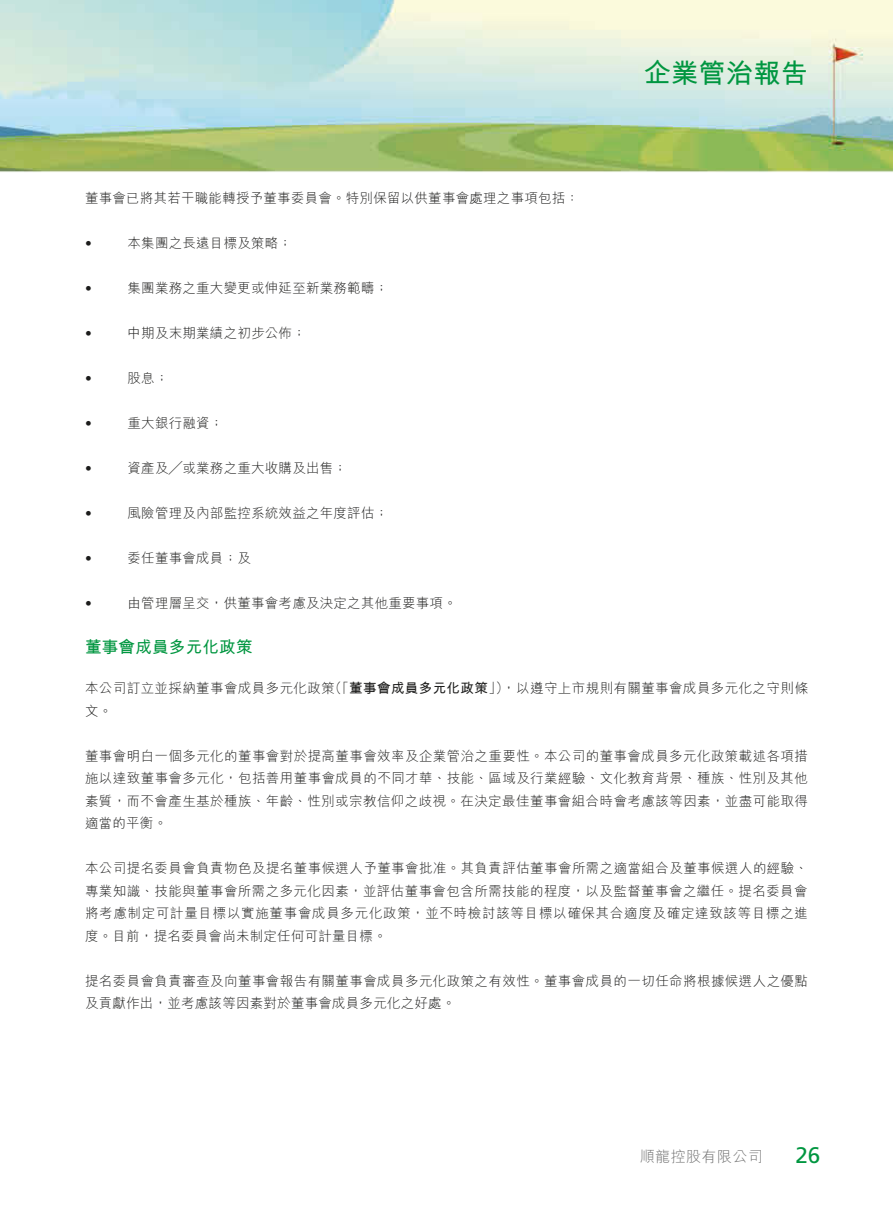
<style>
.page{position:relative;width:893px;height:1212px;background:#fff}
.page>*{position:absolute;margin:0;border:0;box-sizing:border-box;transform-origin:0 0}
.t1{font:700 27px "M Hei HK";letter-spacing:.015em;color:#009640}
.t2{font:22.5px "Frutiger LT Std";color:#009640}
.t3{font:700 16.5px "M Hei HK";letter-spacing:.015em;color:#009640}
.t4{font:300 15px "M Hei HK";letter-spacing:.03em;color:#6f6f6f}
.t5{font:300 13.5px/22.5px "M Hei HK";letter-spacing:.015em;color:#1c1c1b}
.t6{font:700 13.5px "M Hei HK";letter-spacing:.03em;color:#1c1c1b}
.t7{font:300 13.5px "Frutiger LT Std";color:#1c1c1b}
.s1{font-weight:300}
</style>
<div class="page">
<img style="left:0;top:0;width:893px;height:172px">
<p class="t5" style="left:85px;top:187px;width:496px">董事會已將其若干職能轉授予董事委員會。特別保留以供董事會處理之事項包括：</p>
<p class="t5" style="left:128px;top:232px;width:166px">本集團之長遠目標及策略;</p>
<p class="t7" style="left:85px;top:236px;width:8px">•</p>
<p class="t7" style="left:85px;top:281px;width:8px">•</p>
<p class="t5" style="left:128px;top:277px;width:262px">集團業務之重大變更或伸延至新業務範疇;</p>
<p class="t7" style="left:85px;top:326px;width:8px">•</p>
<p class="t5" style="left:128px;top:322px;width:180px">中期及末期業績之初步公佈;</p>
<p class="t7" style="left:85px;top:371px;width:8px">•</p>
<p class="t5" style="left:128px;top:367px;width:42px">股息;</p>
<p class="t7" style="left:85px;top:416px;width:8px">•</p>
<p class="t5" style="left:128px;top:412px;width:97px">重大銀行融資;</p>
<p class="t7" style="left:85px;top:461px;width:8px">•</p>
<p class="t5" style="left:128px;top:457px;width:221px">資產及╱或業務之重大收購及出售;</p>
<p class="t7" style="left:85px;top:506px;width:8px">•</p>
<p class="t5" style="left:128px;top:502px;width:262px">風險管理及內部監控系統效益之年度評估;</p>
<p class="t7" style="left:85px;top:551px;width:8px">•</p>
<p class="t5" style="left:128px;top:547px;width:125px">委任董事會成員；及</p>
<p class="t5" style="left:128px;top:592px;width:331px">由管理層呈交，供董事會考慮及決定之其他重要事項。</p>
<p class="t7" style="left:85px;top:596px;width:8px">•</p>
<p class="t3" style="left:85px;top:635px;width:169px">董事會成員多元化政策</p>
<h1 class="t1" style="left:644px;top:53px;width:166px">企業管治報告</h1>
<p class="t6" style="left:328px;top:678px;width:182px"><span class="s1">（「</span>董事會成員多元化政策<span class="s1">」）</span></p>
<p class="t5" style="left:85px;top:676px;width:251px">本公司訂立並採納董事會成員多元化政策文。</p>
<p class="t5" style="left:85px;top:744px;width:724px;text-align:justify">董事會明白一個多元化的董事會對於提高董事會效率及企業管治之重要性。本公司的董事會成員多元化政策載述各項措施以達致董事會多元化，包括善用董事會成員的不同才華、技能、區域及行業經驗、文化教育背景、種族、性別及其他素質，而不會產生基於種族、年齡、性別或宗教信仰之歧視。在決定最佳董事會組合時會考慮該等因素，並盡可能取得適當的平衡。</p>
<p class="t5" style="left:85px;top:856px;width:725px;text-align:justify">本公司提名委員會負責物色及提名董事候選人予董事會批准。其負責評估董事會所需之適當組合及董事候選人的經驗、專業知識、技能與董事會所需之多元化因素，並評估董事會包含所需技能的程度，以及監督董事會之繼任。提名委員會將考慮制定可計量目標以實施董事會成員多元化政策，並不時檢討該等目標以確保其合適度及確定達致該等目標之進度。目前，提名委員會尚未制定任何可計量目標。</p>
<p class="t5" style="left:85px;top:969px;width:724px">提名委員會負責審查及向董事會報告有關董事會成員多元化政策之有效性。董事會成員的一切任命將根據候選人之優點及貢獻作出，並考慮該等因素對於董事會成員多元化之好處。</p>
<p class="t5" style="left:502px;top:676px;width:307px">，以遵守上市規則有關董事會成員多元化之守則條</p>
<p class="t4" style="left:640px;top:1145px;width:125px">順龍控股有限公司</p>
<h2 class="t2" style="left:795px;top:1142px;width:27px">26</h2>
</div>
